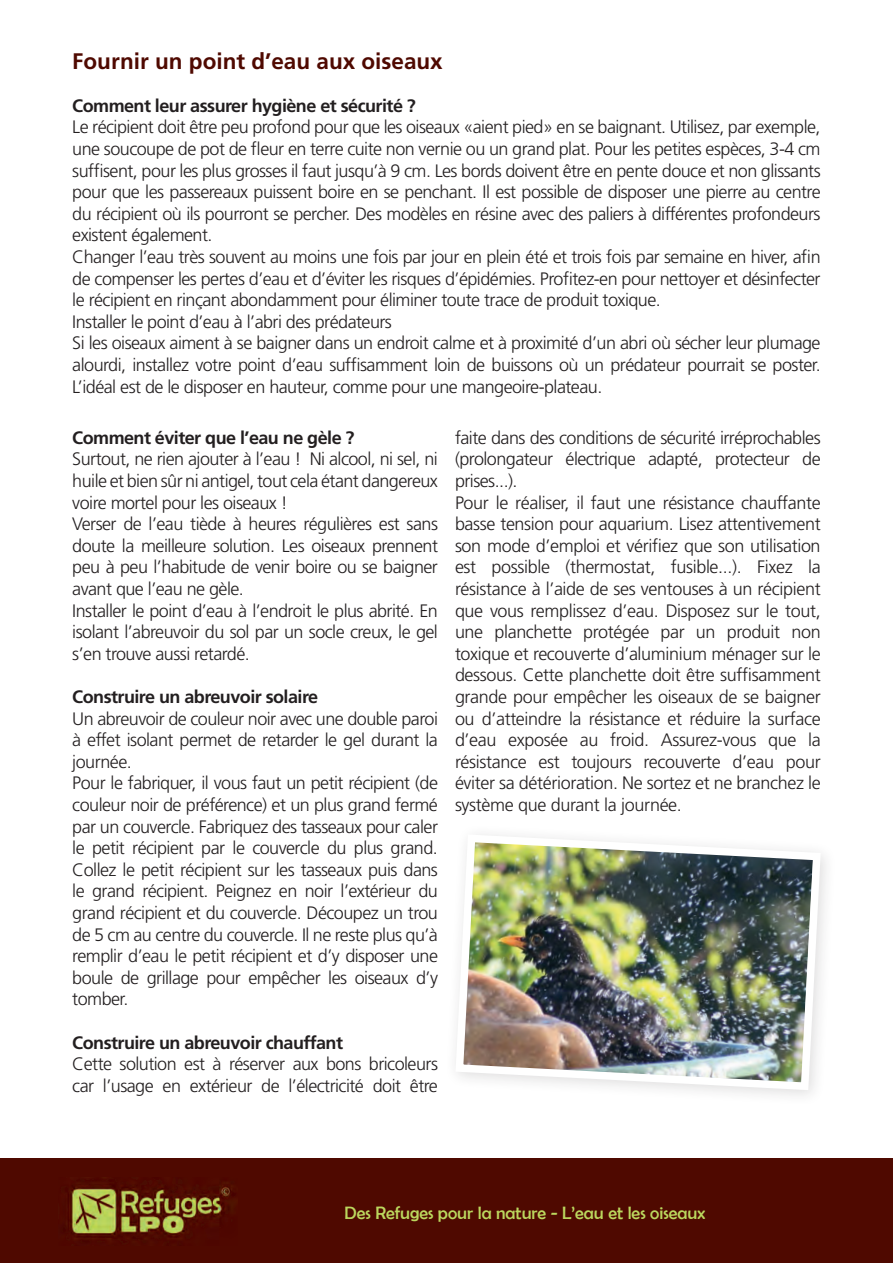
<style>
.page{position:relative;width:893px;height:1263px;background:#fff}
.page>*{position:absolute;margin:0;border:0;box-sizing:border-box;transform-origin:0 0}
.t1{font:700 22.5px "Frutiger";color:#4f0900}
.t2{font:300 18px/21.6px "Frutiger";letter-spacing:-.03em;color:#231f20}
.t3{font:700 18px "Frutiger";letter-spacing:-.03em;color:#231f20}
.t4{font:18px "Berlin Sans FB";color:#bbd75e}
</style>
<div class="page">
<div style="left:0;top:1158px;width:893px;height:105px;background:#4f0900"></div>
<img style="left:71px;top:1177px;width:164px;height:62px">
<img style="left:455px;top:834px;width:370px;height:260px">
<p class="t1" style="left:72px;top:47px;width:372px">Fournir un point d’eau aux oiseaux</p>
<p class="t3" style="left:72px;top:95px;width:345px">Comment leur assurer hygiène et sécurité ?</p>
<p class="t2" style="left:72px;top:116px;width:750px">Le récipient doit être peu profond pour que les oiseaux «aient pied» en se baignant. Utilisez, par exemple, une soucoupe de pot de fleur en terre cuite non vernie ou un grand plat. Pour les petites espèces, 3-4 cm suffisent, pour les plus grosses il faut jusqu’à 9 cm. Les bords doivent être en pente douce et non glissants pour que les passereaux puissent boire en se penchant. Il est possible de disposer une pierre au centre du récipient où ils pourront se percher. Des modèles en résine avec des paliers à différentes profondeurs existent également.<br>Changer l’eau très souvent au moins une fois par jour en plein été et trois fois par semaine en hiver, afin de compenser les pertes d’eau et d’éviter les risques d’épidémies. Profitez-en pour nettoyer et désinfecter le récipient en rinçant abondamment pour éliminer toute trace de produit toxique.<br>Installer le point d’eau à l’abri des prédateurs<br>Si les oiseaux aiment à se baigner dans un endroit calme et à proximité d’un abri où sécher leur plumage alourdi, installez votre point d’eau suffisamment loin de buissons où un prédateur pourrait se poster.<br>L’idéal est de le disposer en hauteur, comme pour une mangeoire-plateau.</p>
<p class="t3" style="left:72px;top:427px;width:284px">Comment éviter que l’eau ne gèle ?</p>
<p class="t2" style="left:72px;top:448px;width:367px">Surtout, ne rien ajouter à l’eau ! Ni alcool, ni sel, ni huile et bien sûr ni antigel, tout cela étant dangereux voire mortel pour les oiseaux !<br>Verser de l’eau tiède à heures régulières est sans doute la meilleure solution. Les oiseaux prennent peu à peu l’habitude de venir boire ou se baigner avant que l’eau ne gèle.<br>Installer le point d’eau à l’endroit le plus abrité. En isolant l’abreuvoir du sol par un socle creux, le gel s’en trouve aussi retardé.</p>
<p class="t3" style="left:72px;top:686px;width:247px">Construire un abreuvoir solaire</p>
<p class="t2" style="left:72px;top:708px;width:367px">Un abreuvoir de couleur noir avec une double paroi à effet isolant permet de retarder le gel durant la journée.<br>Pour le fabriquer, il vous faut un petit récipient (de couleur noir de préférence) et un plus grand fermé par un couvercle. Fabriquez des tasseaux pour caler le petit récipient par le couvercle du plus grand.<br>Collez le petit récipient sur les tasseaux puis dans le grand récipient. Peignez en noir l’extérieur du grand récipient et du couvercle. Découpez un trou de 5 cm au centre du couvercle. Il ne reste plus qu’à remplir d’eau le petit récipient et d’y disposer une boule de grillage pour empêcher les oiseaux d’y tomber.</p>
<p class="t3" style="left:72px;top:1032px;width:272px">Construire un abreuvoir chauffant</p>
<p class="t2" style="left:72px;top:1053px;width:367px">Cette solution est à réserver aux bons bricoleurs car l’usage en extérieur de l’électricité doit être</p>
<p class="t2" style="left:455px;top:427px;width:367px">faite dans des conditions de sécurité irréprochables (prolongateur électrique adapté, protecteur de prises...).<br>Pour le réaliser, il faut une résistance chauffante basse tension pour aquarium. Lisez attentivement son mode d’emploi et vérifiez que son utilisation est possible (thermostat, fusible...). Fixez la résistance à l’aide de ses ventouses à un récipient que vous remplissez d’eau. Disposez sur le tout, une planchette protégée par un produit non toxique et recouverte d’aluminium ménager sur le dessous. Cette planchette doit être suffisamment grande pour empêcher les oiseaux de se baigner ou d’atteindre la résistance et réduire la surface d’eau exposée au froid. Assurez-vous que la résistance est toujours recouverte d’eau pour éviter sa détérioration. Ne sortez et ne branchez le système que durant la journée.</p>
<p class="t4" style="left:345px;top:1203px;width:362px">Des Refuges pour la nature - L’eau et les oiseaux</p>
</div>
